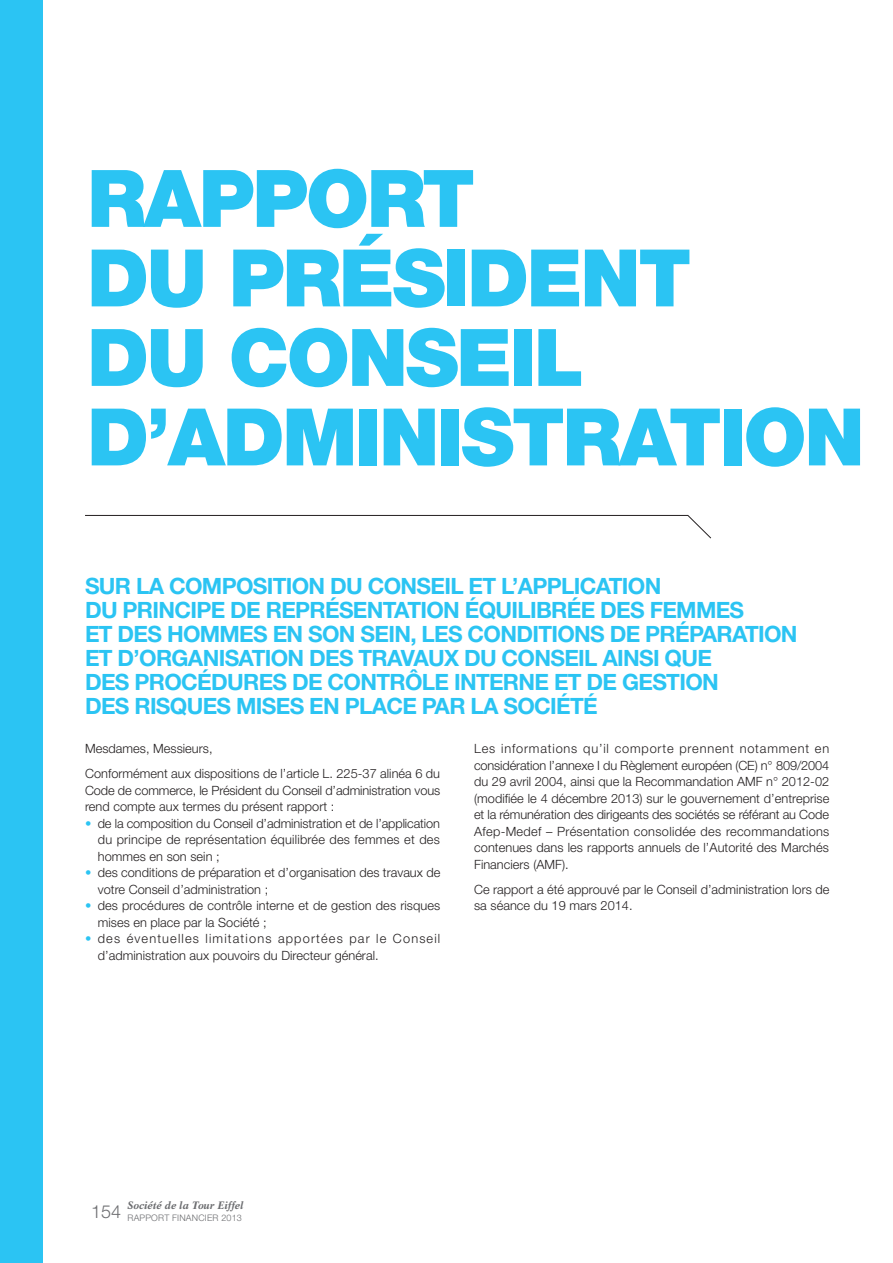
<style>
.page{position:relative;width:893px;height:1263px;background:#fff}
.page>*{position:absolute;margin:0;border:0;box-sizing:border-box;transform-origin:0 0}
.t1{font:900 79.5px/79.5px "Helvetica Neue LT Std";letter-spacing:-.03em;color:#2bc4f3}
.T2SUITET1{font:700 22.5px/24px "Helvetica Neue LT Std";letter-spacing:-.03em;color:#2bc4f3}
.t2{font:300 18px "Helvetica Neue LT Std";color:#6c6d70}
.EnumSolidaire{font:300 12.75px/16.5px "Helvetica Neue LT Std";letter-spacing:.005em;color:#231f20;text-align:justify}
.EnumSolidaire-2{font:300 12.75px/16.5px "Helvetica Neue LT Std";letter-spacing:.09em;color:#231f20}
.t3{font:italic 700 10.5px "Life BT";color:#6c6d70}
.t4{font:300 9px "Helvetica Neue LT Std";letter-spacing:.02em;color:#6c6d70}
.s1{color:#2bc4f3}
</style>
<div class="page">
<div style="left:0;top:0;width:43px;height:1263px;background:#2bc4f3"></div>
<svg style="left:85px;top:515px;width:626px;height:24px"></svg>
<p class="t1" style="left:87px;top:158px;width:779px">RAPPORT<br>DU PRÉSIDENT<br>DU CONSEIL<br>D’ADMINISTRATION</p>
<p class="T2SUITET1" style="left:85px;top:573px;width:714px">SUR LA COMPOSITION DU CONSEIL ET L’APPLICATION<br>DU PRINCIPE DE REPRÉSENTATION ÉQUILIBRÉE DES FEMMES<br>ET DES HOMMES EN SON SEIN, LES CONDITIONS DE PRÉPARATION ET D’ORGANISATION DES TRAVAUX DU CONSEIL AINSI QUE<br>DES PROCÉDURES DE CONTRÔLE INTERNE ET DE GESTION<br>DES RISQUES MISES EN PLACE PAR LA SOCIÉTÉ</p>
<p class="EnumSolidaire" style="left:85px;top:740px;width:129px">Mesdames, Messieurs,</p>
<p class="EnumSolidaire" style="left:85px;top:765px;width:357px">Conformément aux dispositions de l’article L. 225-37 alinéa 6 du Code de commerce, le Président du Conseil d’administration vous rend compte aux termes du présent rapport :</p>
<p class="EnumSolidaire" style="left:98px;top:814px;width:344px;text-indent:-13px"><span class="s1">•</span> de la composition du Conseil d’administration et de l’application du principe de représentation équilibrée des femmes et des hommes en son sein ;</p>
<p class="EnumSolidaire" style="left:98px;top:864px;width:344px;text-indent:-13px"><span class="s1">•</span> des conditions de préparation et d’organisation des travaux de votre Conseil d’administration ;</p>
<p class="EnumSolidaire" style="left:98px;top:897px;width:344px;text-indent:-13px"><span class="s1">•</span> des procédures de contrôle interne et de gestion des risques mises en place par la Société ;</p>
<p class="EnumSolidaire-2" style="left:98px;top:930px;width:344px;text-indent:-13px"><span class="s1">•</span> des éventuelles limitations apportées par le Conseil d’administration aux pouvoirs du Directeur général.</p>
<p class="EnumSolidaire" style="left:474px;top:740px;width:357px">Les informations qu’il comporte prennent notamment en considération l’annexe I du Règlement européen (CE) n° 809/2004 du 29 avril 2004, ainsi que la Recommandation AMF n° 2012-02 (modifiée le 4 décembre 2013) sur le gouvernement d’entreprise et la rémunération des dirigeants des sociétés se référant au Code Afep-Medef – Présentation consolidée des recommandations contenues dans les rapports annuels de l’Autorité des Marchés Financiers (AMF).</p>
<p class="EnumSolidaire" style="left:474px;top:880px;width:357px">Ce rapport a été approuvé par le Conseil d’administration lors de sa séance du 19 mars 2014.</p>
<p class="t3" style="left:128px;top:1198px;width:118px">Société de la Tour Eiffel</p>
<p class="t2" style="left:91px;top:1200px;width:32px">154</p>
<p class="t4" style="left:128px;top:1213px;width:116px">RAPPORT FINANCIER 2013</p>
</div>
